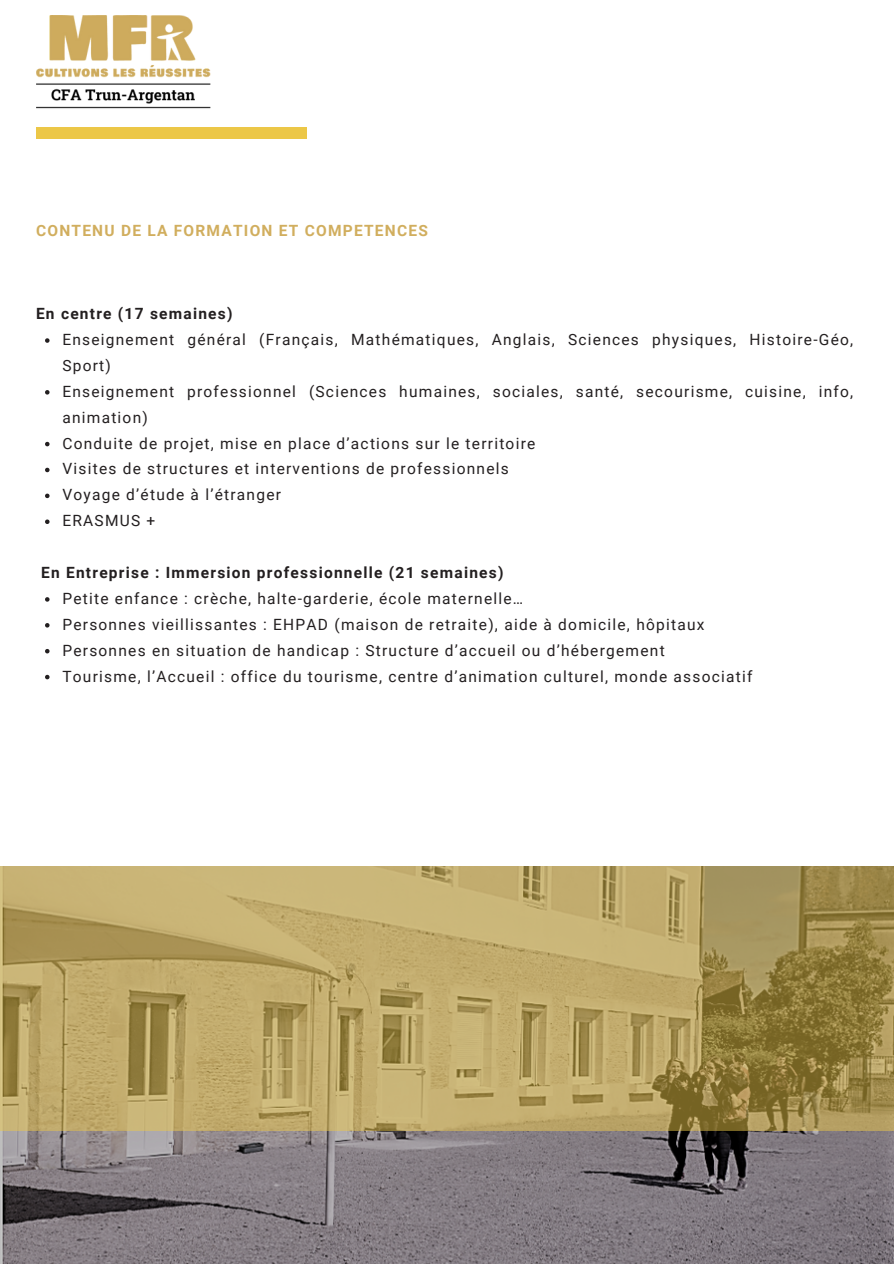
<style>
.page{position:relative;width:894px;height:1264px;background:#fff}
.page>*{position:absolute;margin:0;border:0;box-sizing:border-box;transform-origin:0 0}
.t1{font:15.45px/25.8px "Roboto";letter-spacing:.08em;color:#231f20}
.t2{font:700 15.45px "Roboto";letter-spacing:.08em;color:#231f20}
.t3{font:700 15.45px "Roboto";letter-spacing:.08em;color:#d1ae5e}
</style>
<div class="page">
<img style="left:0;top:1130px;width:893px;height:133px">
<svg style="left:0;top:866px;width:893px;height:264px"></svg>
<svg style="left:45px;top:338px;width:4px;height:5px"></svg>
<svg style="left:45px;top:390px;width:4px;height:4px"></svg>
<svg style="left:45px;top:442px;width:4px;height:4px"></svg>
<svg style="left:45px;top:468px;width:4px;height:4px"></svg>
<svg style="left:45px;top:493px;width:4px;height:5px"></svg>
<svg style="left:45px;top:519px;width:4px;height:5px"></svg>
<svg style="left:45px;top:597px;width:4px;height:4px"></svg>
<svg style="left:45px;top:623px;width:4px;height:4px"></svg>
<svg style="left:45px;top:649px;width:4px;height:4px"></svg>
<svg style="left:45px;top:675px;width:4px;height:4px"></svg>
<div style="left:36px;top:127px;width:270px;height:11px;background:#ecc747"></div>
<img style="left:36px;top:16px;width:174px;height:93px">
<h1 class="t3" style="left:36px;top:221px;width:393px">CONTENU DE LA FORMATION ET COMPETENCES</h1>
<p class="t2" style="left:36px;top:305px;width:198px">En centre (17 semaines)</p>
<h1 class="t1" style="left:62px;top:327px;width:792px">Enseignement général (Français, Mathématiques, Anglais, Sciences physiques, Histoire-Géo,<br>Sport)</h1>
<h1 class="t1" style="left:62px;top:378px;width:792px">Enseignement professionnel (Sciences humaines, sociales, santé, secourisme, cuisine, info, animation)</h1>
<h2 class="t1" style="left:62px;top:430px;width:474px">Conduite de projet, mise en place d’actions sur le territoire</h2>
<p class="t1" style="left:62px;top:456px;width:448px">Visites de structures et interventions de professionnels</p>
<p class="t1" style="left:62px;top:482px;width:220px">Voyage d’étude à l’étranger</p>
<p class="t1" style="left:62px;top:508px;width:94px">ERASMUS +</p>
<p class="t2" style="left:41px;top:563px;width:464px">En Entreprise : Immersion professionnelle (21 semaines)</p>
<p class="t1" style="left:62px;top:585px;width:462px">Petite enfance : crèche, halte-garderie, école maternelle…</p>
<p class="t1" style="left:62px;top:611px;width:643px">Personnes vieillissantes : EHPAD (maison de retraite), aide à domicile, hôpitaux</p>
<h2 class="t1" style="left:62px;top:637px;width:603px">Personnes en situation de handicap : Structure d’accueil ou d’hébergement</h2>
<p class="t1" style="left:62px;top:663px;width:691px">Tourisme, l’Accueil : office du tourisme, centre d’animation culturel, monde associatif</p>
</div>
